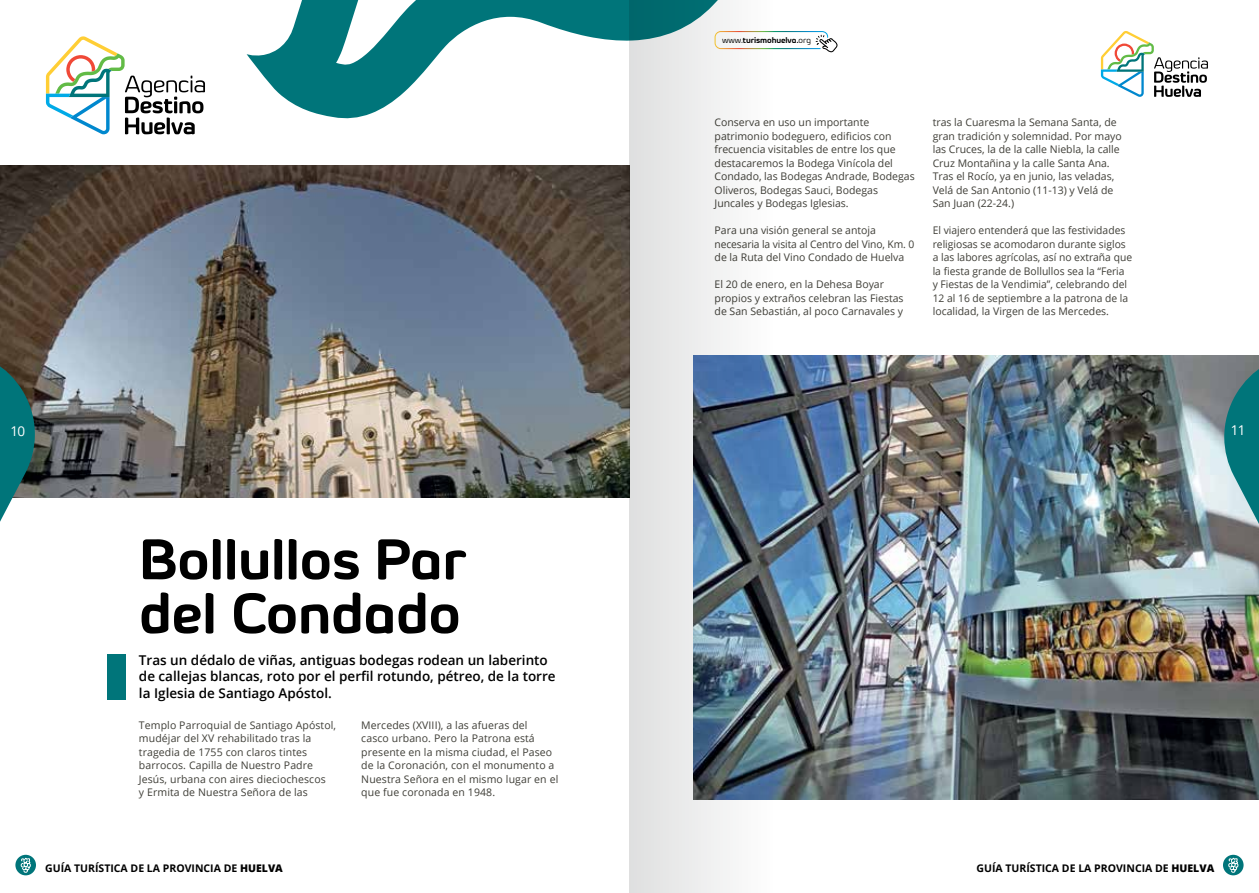
<style>
.page{position:relative;width:1259px;height:893px;background:#fff}
.page>*{position:absolute;margin:0;border:0;box-sizing:border-box;transform-origin:0 0}
.t1{font:700 57px/54px "Byom";letter-spacing:-.01em;color:#000}
.t2{font:600 13.5px/16.5px "Open Sans";color:#000}
.t3{font:13.5px "Open Sans";color:#fff}
.t4{font:10.5px/13.5px "Open Sans";color:#3f3e37}
.t5{font:700 10.5px "Open Sans";color:#000}
.t6{font:700 8.4px "Byom";letter-spacing:-.01em;color:#000}
.s1{font-weight:400}
.s2{font-weight:800}
</style>
<div class="page">
<img style="left:0;top:166px;width:629px;height:331px">
<img style="left:856px;top:356px;width:403px;height:443px">
<svg style="left:46px;top:36px;width:159px;height:98px"></svg>
<svg style="left:1101px;top:31px;width:107px;height:66px"></svg>
<svg style="left:247px;top:0;width:382px;height:119px"></svg>
<div style="left:15px;top:855px;width:21px;height:20px;background:#00757a;border-radius:50%"></div>
<svg style="left:20px;top:857px;width:11px;height:16px"></svg>
<div style="left:1223px;top:855px;width:20px;height:20px;background:#00757a;border-radius:50%"></div>
<svg style="left:1228px;top:857px;width:11px;height:16px"></svg>
<div style="left:107px;top:654px;width:19px;height:45px;background:#00757a"></div>
<img style="left:629px;top:0;width:227px;height:893px">
<svg style="left:0;top:345px;width:35px;height:177px;background:#367573"></svg>
<svg style="left:1224px;top:355px;width:35px;height:221px;background:#538a8e"></svg>
<p class="t6" style="left:722px;top:35px;width:91px"><span class="s1">www.</span>turismohuelva.<span class="s1">org</span></p>
<p class="t4" style="left:714px;top:115px;width:202px">Conserva en uso un importante patrimonio bodeguero, edificios con frecuencia visitables de entre los que destacaremos la Bodega Vinícola del Condado, las Bodegas Andrade, Bodegas Oliveros, Bodegas Sauci, Bodegas Juncales y Bodegas Iglesias.</p>
<p class="t4" style="left:714px;top:223px;width:201px">Para una visión general se antoja necesaria la visita al Centro del Vino, Km. 0 de la Ruta del Vino Condado de Huelva</p>
<p class="t4" style="left:714px;top:277px;width:190px">El 20 de enero, en la Dehesa Boyar propios y extraños celebran las Fiestas de San Sebastián, al poco Carnavales y</p>
<p class="t4" style="left:932px;top:115px;width:191px">tras la Cuaresma la Semana Santa, de gran tradición y solemnidad. Por mayo las Cruces, la de la calle Niebla, la calle Cruz Montañina y la calle Santa Ana.<br>Tras el Rocío, ya en junio, las veladas, Velá de San Antonio (11-13) y Velá de San Juan (22-24.)</p>
<p class="t4" style="left:932px;top:223px;width:201px">El viajero entenderá que las festividades religiosas se acomodaron durante siglos a las labores agrícolas, así no extraña que la fiesta grande de Bollullos sea la “Feria y Fiestas de la Vendimia”, celebrando del 12 al 16 de septiembre a la patrona de la localidad, la Virgen de las Mercedes.</p>
<p class="t3" style="left:10px;top:422px;width:16px">10</p>
<p class="t3" style="left:1230px;top:421px;width:16px">11</p>
<h1 class="t1" style="left:139px;top:533px;width:329px">Bollullos Par del Condado</h1>
<p class="t2" style="left:139px;top:651px;width:418px">Tras un dédalo de viñas, antiguas bodegas rodean un laberinto de callejas blancas, roto por el perfil rotundo, pétreo, de la torre la Iglesia de Santiago Apóstol.</p>
<p class="t4" style="left:139px;top:718px;width:199px">Templo Parroquial de Santiago Apóstol, mudéjar del XV rehabilitado tras la tragedia de 1755 con claros tintes barrocos. Capilla de Nuestro Padre Jesús, urbana con aires dieciochescos<br>y Ermita de Nuestra Señora de las</p>
<p class="t4" style="left:361px;top:718px;width:198px">Mercedes (XVIII), a las afueras del<br>casco urbano. Pero la Patrona está presente en la misma ciudad, el Paseo de la Coronación, con el monumento a Nuestra Señora en el mismo lugar en el que fue coronada en 1948.</p>
<p class="t5" style="left:45px;top:861px;width:239px">GUÍA TURÍSTICA DE LA PROVINCIA DE <span class="s2">HUELVA</span></p>
<p class="t5" style="left:976px;top:861px;width:239px">GUÍA TURÍSTICA DE LA PROVINCIA DE <span class="s2">HUELVA</span></p>
</div>
